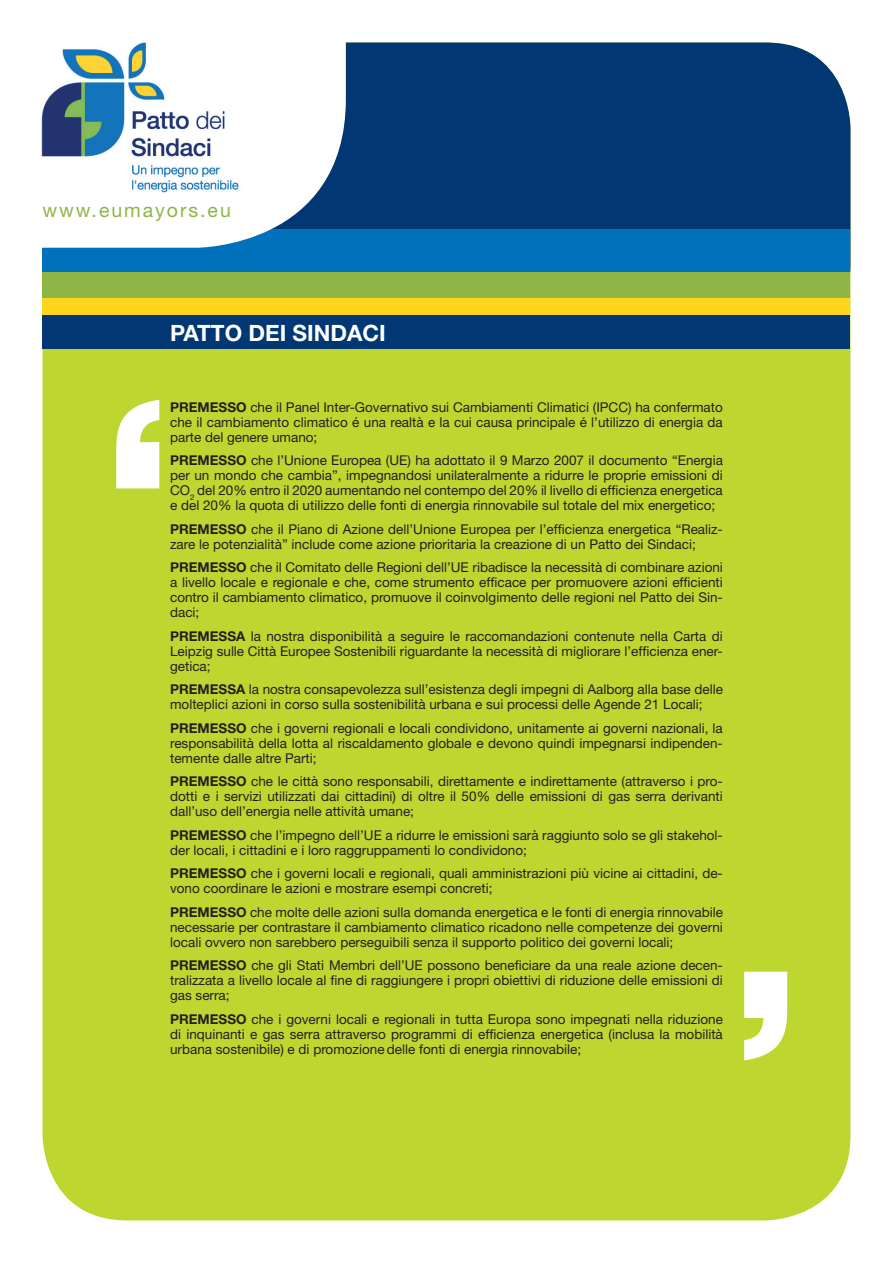
<style>
.page{position:relative;width:893px;height:1263px;background:#fff}
.page>*{position:absolute;margin:0;border:0;box-sizing:border-box;transform-origin:0 0}
.t1{font:700 22.5px "Helvetica Neue";color:#fff}
.t2{font:19.5px "Helvetica Neue";letter-spacing:.1em;color:#8eb646}
.t3{font:13.5px/15px "Helvetica Neue";color:#231f20;text-align:justify}
.s1{font-weight:700}
</style>
<div class="page">
<div style="left:43px;top:43px;width:807px;height:1177px;background:#bed630;border-radius:85px"></div>
<div style="left:43px;top:43px;width:807px;height:306px;background:#013874;border-radius:85px"></div>
<div style="left:43px;top:315px;width:807px;height:34px;background:#013874"></div>
<div style="left:43px;top:298px;width:807px;height:17px;background:#fed41d"></div>
<div style="left:43px;top:272px;width:807px;height:26px;background:#8eb646"></div>
<div style="left:43px;top:230px;width:807px;height:42px;background:#0072bc"></div>
<svg style="left:42px;top:42px;width:304px;height:206px;fill:#fff"></svg>
<img style="left:41px;top:42px;width:225px;height:152px">
<svg style="left:116px;top:400px;width:43px;height:88px"></svg>
<svg style="left:744px;top:972px;width:43px;height:88px"></svg>
<h2 class="t2" style="left:43px;top:203px;width:190px">www.eumayors.eu</h2>
<h1 class="t1" style="left:170px;top:325px;width:217px">PATTO DEI SINDACI</h1>
<p class="t3" style="left:170px;top:401px;width:554px"><span class="s1">PREMESSO</span> che il Panel Inter-Governativo sui Cambiamenti Climatici (IPCC) ha confermato che il cambiamento climatico é una realtà e la cui causa principale é l’utilizzo di energia da parte del genere umano;</p>
<p class="t3" style="left:170px;top:454px;width:554px"><span class="s1">PREMESSO</span> che l’Unione Europea (UE) ha adottato il 9 Marzo 2007 il documento “Energia per un mondo che cambia”, impegnandosi unilateralmente a ridurre le proprie emissioni di CO<sub>2</sub> del 20% entro il 2020 aumentando nel contempo del 20% il livello di efficienza energetica e del 20% la quota di utilizzo delle fonti di energia rinnovabile sul totale del mix energetico;</p>
<p class="t3" style="left:170px;top:523px;width:554px"><span class="s1">PREMESSO</span> che il Piano di Azione dell’Unione Europea per l’efficienza energetica “Realiz&shy;zare le potenzialità” include come azione prioritaria la creazione di un Patto dei Sindaci;</p>
<p class="t3" style="left:170px;top:561px;width:554px"><span class="s1">PREMESSO</span> che il Comitato delle Regioni dell’UE ribadisce la necessità di combinare azioni a livello locale e regionale e che, come strumento efficace per promuovere azioni efficienti contro il cambiamento climatico, promuove il coinvolgimento delle regioni nel Patto dei Sin&shy;daci;</p>
<p class="t3" style="left:170px;top:630px;width:554px"><span class="s1">PREMESSA</span> la nostra disponibilità a seguire le raccomandazioni contenute nella Carta di Leipzig sulle Città Europee Sostenibili riguardante la necessità di migliorare l’efficienza ener&shy;getica;</p>
<p class="t3" style="left:170px;top:683px;width:554px"><span class="s1">PREMESSA</span> la nostra consapevolezza sull’esistenza degli impegni di Aalborg alla base delle molteplici azioni in corso sulla sostenibilità urbana e sui processi delle Agende 21 Locali;</p>
<p class="t3" style="left:170px;top:722px;width:554px"><span class="s1">PREMESSO</span> che i governi regionali e locali condividono, unitamente ai governi nazionali, la responsabilità della lotta al riscaldamento globale e devono quindi impegnarsi indipenden&shy;temente dalle altre Parti;</p>
<p class="t3" style="left:170px;top:775px;width:554px"><span class="s1">PREMESSO</span> che le città sono responsabili, direttamente e indirettamente (attraverso i pro&shy;dotti e i servizi utilizzati dai cittadini) di oltre il 50% delle emissioni di gas serra derivanti dall’uso dell’energia nelle attività umane;</p>
<p class="t3" style="left:170px;top:829px;width:554px"><span class="s1">PREMESSO</span> che l’impegno dell’UE a ridurre le emissioni sarà raggiunto solo se gli stakehol&shy;der locali, i cittadini e i loro raggruppamenti lo condividono;</p>
<p class="t3" style="left:170px;top:867px;width:554px"><span class="s1">PREMESSO</span> che i governi locali e regionali, quali amministrazioni più vicine ai cittadini, de&shy;vono coordinare le azioni e mostrare esempi concreti;</p>
<p class="t3" style="left:170px;top:906px;width:554px"><span class="s1">PREMESSO</span> che molte delle azioni sulla domanda energetica e le fonti di energia rinnovabile necessarie per contrastare il cambiamento climatico ricadono nelle competenze dei governi locali ovvero non sarebbero perseguibili senza il supporto politico dei governi locali;</p>
<p class="t3" style="left:170px;top:959px;width:554px"><span class="s1">PREMESSO</span> che gli Stati Membri dell’UE possono beneficiare da una reale azione decen&shy;tralizzata a livello locale al fine di raggiungere i propri obiettivi di riduzione delle emissioni di gas serra;</p>
<p class="t3" style="left:170px;top:1013px;width:554px"><span class="s1">PREMESSO</span> che i governi locali e regionali in tutta Europa sono impegnati nella riduzione di inquinanti e gas serra attraverso programmi di efficienza energetica (inclusa la mobilità urbana sostenibile) e di promozione delle fonti di energia rinnovabile;</p>
</div>
